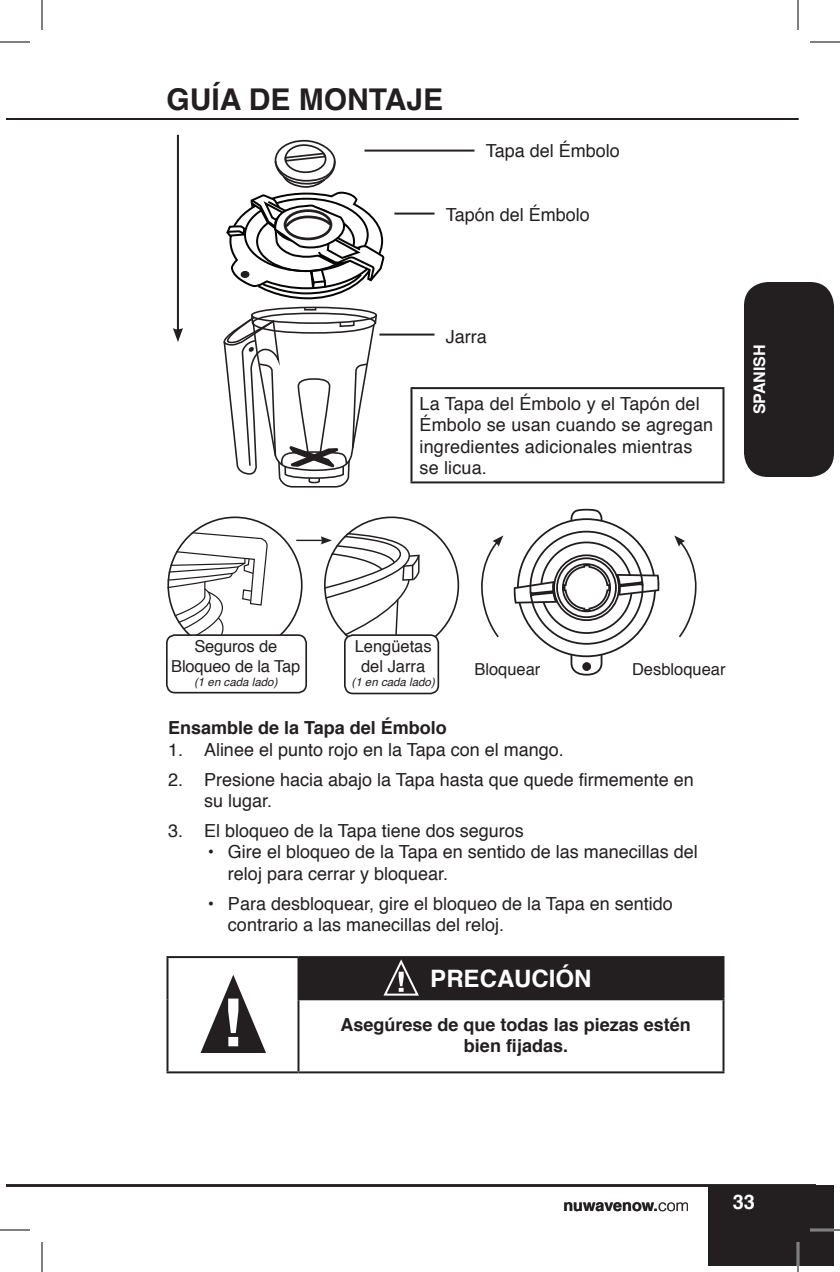
<style>
.page{position:relative;width:840px;height:1272px;background:#fff}
.page>*{position:absolute;margin:0;border:0;box-sizing:border-box;transform-origin:0 0}
.t1{font:700 30px "Helvetica";color:#231f20}
.t2{font:700 24px "Helvetica";color:#fff}
.t3{font:700 20px "Helvetica";color:#fff}
.t4{font:18px/21.6px "Helvetica";color:#231f20}
.t5{font:700 18px/21.6px "Helvetica";color:#231f20;text-align:center}
.t6{font:16.4px/19.8px "Helvetica";color:#231f20;text-align:center}
.t7{font:700 16px "Helvetica";color:#231f20}
.t8{font:700 16px "Helvetica";color:#fff}
.t9{font:italic 11.6px "Helvetica";color:#231f20}
.s1{font-weight:300}
</style>
<div class="page">
<div style="left:708px;top:1185px;width:126px;height:81px;background:#231f20"></div>
<hr style="left:6px;top:118px;width:793px;height:2px;background:#231f20">
<div style="left:744px;top:282px;width:90px;height:195px;background:#231f20;border-radius:24px"></div>
<hr style="left:6px;top:1185px;width:810px;height:2px;background:#231f20">
<div style="left:251px;top:307px;width:126px;height:17px;border:2px solid #231f20;border-radius:50%"></div>
<div style="left:304px;top:307px;width:12px;height:4px;border:2px solid #231f20"></div>
<svg style="left:223px;top:312px;width:154px;height:176px"></svg>
<svg style="left:481px;top:535px;width:22px;height:103px"></svg>
<svg style="left:674px;top:535px;width:23px;height:103px"></svg>
<div style="left:344px;top:634px;width:95px;height:60px;border:2px solid #231f20;border-radius:8px"></div>
<div style="left:166px;top:634px;width:141px;height:60px;border:2px solid #231f20;border-radius:8px"></div>
<svg style="left:167px;top:518px;width:253px;height:136px"></svg>
<hr style="left:177px;top:135px;width:2px;height:196px;background:#231f20">
<svg style="left:173px;top:328px;width:10px;height:14px"></svg>
<div style="left:498px;top:497px;width:177px;height:181px;background:#fff;border-radius:50%"></div>
<svg style="left:513px;top:508px;width:147px;height:168px"></svg>
<div style="left:582px;top:662px;width:9px;height:9px;background:#231f20;border-radius:50%"></div>
<div style="left:275px;top:140px;width:61px;height:42px;border:2px solid #231f20;border-radius:50%"></div>
<svg style="left:226px;top:144px;width:158px;height:156px"></svg>
<hr style="left:394px;top:213px;width:40px;height:2px;background:#231f20">
<hr style="left:364px;top:150px;width:110px;height:2px;background:#231f20">
<hr style="left:380px;top:334px;width:54px;height:2px;background:#231f20">
<hr style="left:410px;top:387px;width:314px;height:2px;background:#231f20">
<hr style="left:410px;top:389px;width:2px;height:92px;background:#231f20">
<hr style="left:722px;top:389px;width:2px;height:92px;background:#231f20">
<hr style="left:410px;top:481px;width:314px;height:2px;background:#231f20">
<div style="left:298px;top:957px;width:426px;height:42px;background:#231f20"></div>
<hr style="left:166px;top:956px;width:132px;height:2px;background:#231f20">
<hr style="left:166px;top:958px;width:2px;height:41px;background:#231f20">
<hr style="left:298px;top:956px;width:426px;height:2px;background:#231f20">
<hr style="left:166px;top:999px;width:2px;height:72px;background:#231f20">
<hr style="left:298px;top:998px;width:426px;height:2px;background:#231f20">
<hr style="left:298px;top:1000px;width:2px;height:71px;background:#231f20">
<hr style="left:722px;top:1000px;width:2px;height:71px;background:#231f20">
<hr style="left:166px;top:1071px;width:132px;height:2px;background:#231f20">
<hr style="left:298px;top:1071px;width:426px;height:2px;background:#231f20">
<svg style="left:383px;top:959px;width:36px;height:37px"></svg>
<svg style="left:201px;top:975px;width:65px;height:78px"></svg>
<hr style="left:810px;top:1229px;width:30px;height:2px;background:#fff">
<hr style="left:797px;top:1242px;width:2px;height:30px;background:#fff">
<hr style="left:0;top:42px;width:30px;height:1px;background:#000">
<hr style="left:810px;top:42px;width:30px;height:1px;background:#000">
<hr style="left:0;top:1230px;width:30px;height:1px;background:#000">
<hr style="left:810px;top:1230px;width:30px;height:1px;background:#000">
<hr style="left:42px;top:0;width:1px;height:30px;background:#000">
<hr style="left:42px;top:1242px;width:1px;height:30px;background:#000">
<hr style="left:798px;top:0;width:1px;height:30px;background:#000">
<hr style="left:798px;top:1242px;width:1px;height:30px;background:#000">
<h1 class="t1" style="left:166px;top:75px;width:278px">GUÍA DE MONTAJE</h1>
<p class="t4" style="left:486px;top:141px;width:136px">Tapa del Émbolo</p>
<p class="t4" style="left:446px;top:205px;width:146px">Tapón del Émbolo</p>
<p class="t4" style="left:446px;top:326px;width:43px">Jarra</p>
<p class="t4" style="left:420px;top:393px;width:295px">La Tapa del Émbolo y el Tapón del<br>Émbolo se usan cuando se agregan ingredientes adicionales mientras se licua.</p>
<p class="t8" style="left:746px;top:414px;width:71px;rotate:-90deg">SPANISH</p>
<p class="t6" style="left:171px;top:637px;width:131px">Seguros de<br>Bloqueo de la Tap</p>
<p class="t9" style="left:194px;top:673px;width:85px">(1 en cada lado)</p>
<p class="t6" style="left:355px;top:637px;width:78px">Lengüetas del Jarra</p>
<p class="t9" style="left:351px;top:673px;width:85px">(1 en cada lado)</p>
<p class="t6" style="left:474px;top:660px;width:67px">Bloquear</p>
<p class="t6" style="left:632px;top:660px;width:95px">Desbloquear</p>
<p class="t5" style="left:168px;top:718px;width:280px">Ensamble de la Tapa del Émbolo</p>
<p class="t4" style="left:168px;top:739px;width:397px">1. Alinee el punto rojo en la Tapa con el mango.</p>
<p class="t4" style="left:204px;top:769px;width:491px;text-indent:-36px">2. Presione hacia abajo la Tapa hasta que quede firmemente en su lugar.</p>
<p class="t4" style="left:168px;top:820px;width:357px">3. El bloqueo de la Tapa tiene dos seguros</p>
<p class="t4" style="left:228px;top:842px;width:471px;text-indent:-20px">• Gire el bloqueo de la Tapa en sentido de las manecillas del reloj para cerrar y bloquear.</p>
<p class="t4" style="left:228px;top:893px;width:447px;text-indent:-20px">• Para desbloquear, gire el bloqueo de la Tapa en sentido contrario a las manecillas del reloj.</p>
<h2 class="t2" style="left:430px;top:959px;width:163px">PRECAUCIÓN</h2>
<p class="t5" style="left:341px;top:1014px;width:352px">Asegúrese de que todas las piezas estén bien fijadas.</p>
<p class="t7" style="left:564px;top:1192px;width:127px">nuwavenow.<span class="s1">com</span></p>
<p class="t3" style="left:733px;top:1186px;width:24px">33</p>
</div>
